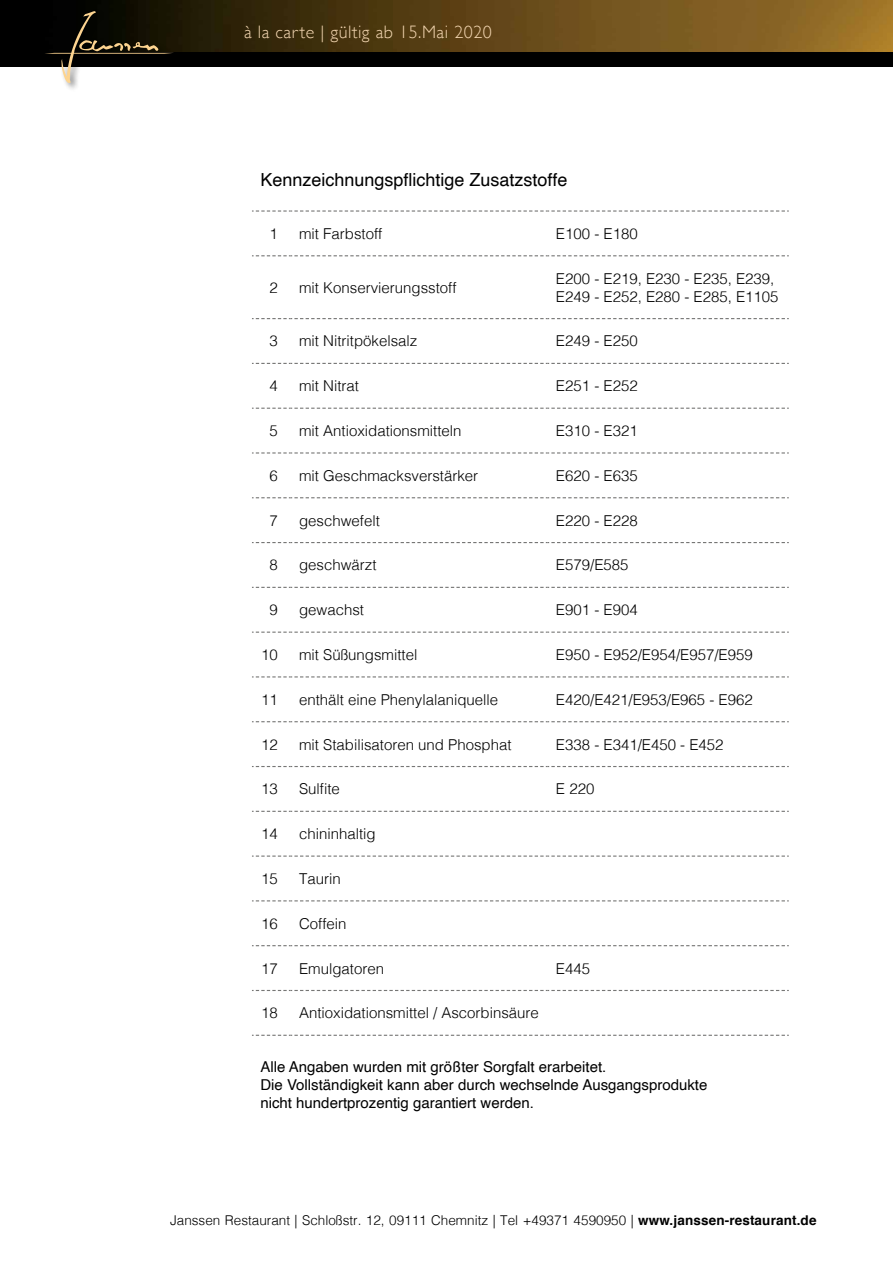
<style>
.page{position:relative;width:893px;height:1263px;background:#fff}
.page>*{position:absolute;margin:0;border:0;box-sizing:border-box;transform-origin:0 0}
.t1{font:18px "Helvetica";color:#000}
.t2{font:300 18px "Gill Sans";letter-spacing:.03em;color:#f3d6b1}
.t3{font:300 15px/18px "Helvetica";color:#000}
.t4{font:15px/18px "Helvetica";color:#000}
.t5{font:300 13.5px "Helvetica";color:#000}
.s1{font-weight:700}
</style>
<div class="page">
<img style="left:0;top:0;width:893px;height:52px">
<div style="left:0;top:52px;width:893px;height:14px;background:#000"></div>
<div style="left:44px;top:9px;width:138px;height:83px;background:#000;opacity:.5"></div>
<svg style="left:44px;top:11px;width:130px;height:72px"></svg>
<svg style="left:252px;top:210px;width:537px;height:2px"></svg>
<svg style="left:252px;top:255px;width:537px;height:1px"></svg>
<svg style="left:252px;top:318px;width:537px;height:1px"></svg>
<svg style="left:252px;top:363px;width:537px;height:1px"></svg>
<svg style="left:252px;top:408px;width:537px;height:1px"></svg>
<svg style="left:252px;top:452px;width:537px;height:1px"></svg>
<svg style="left:252px;top:497px;width:537px;height:1px"></svg>
<svg style="left:252px;top:542px;width:537px;height:1px"></svg>
<svg style="left:252px;top:587px;width:537px;height:1px"></svg>
<svg style="left:252px;top:632px;width:537px;height:1px"></svg>
<svg style="left:252px;top:676px;width:537px;height:1px"></svg>
<svg style="left:252px;top:721px;width:537px;height:1px"></svg>
<svg style="left:252px;top:766px;width:537px;height:1px"></svg>
<svg style="left:252px;top:811px;width:537px;height:1px"></svg>
<svg style="left:252px;top:855px;width:537px;height:2px"></svg>
<svg style="left:252px;top:900px;width:537px;height:1px"></svg>
<svg style="left:252px;top:945px;width:537px;height:1px"></svg>
<svg style="left:252px;top:990px;width:537px;height:1px"></svg>
<svg style="left:252px;top:1035px;width:537px;height:1px"></svg>
<p class="t2" style="left:244px;top:18px;width:249px">à la carte | gültig ab 15.Mai 2020</p>
<p class="t1" style="left:260px;top:165px;width:308px">Kennzeichnungspflichtige Zusatzstoffe</p>
<p class="t3" style="left:269px;top:223px;width:10px">1</p>
<p class="t3" style="left:299px;top:223px;width:85px">mit Farbstoff</p>
<p class="t3" style="left:556px;top:223px;width:83px">E100 - E180</p>
<p class="t3" style="left:269px;top:277px;width:10px">2</p>
<p class="t3" style="left:299px;top:277px;width:159px">mit Konservierungsstoff</p>
<p class="t3" style="left:556px;top:268px;width:224px">E200 - E219, E230 - E235, E239,<br>E249 - E252, E280 - E285, E1105</p>
<p class="t3" style="left:269px;top:331px;width:10px">3</p>
<p class="t3" style="left:299px;top:331px;width:120px">mit Nitritpökelsalz</p>
<p class="t3" style="left:556px;top:331px;width:83px">E249 - E250</p>
<p class="t3" style="left:269px;top:376px;width:10px">4</p>
<p class="t3" style="left:299px;top:376px;width:61px">mit Nitrat</p>
<p class="t3" style="left:556px;top:376px;width:83px">E251 - E252</p>
<p class="t3" style="left:269px;top:421px;width:10px">5</p>
<p class="t3" style="left:299px;top:421px;width:164px">mit Antioxidationsmitteln</p>
<p class="t3" style="left:556px;top:421px;width:83px">E310 - E321</p>
<p class="t3" style="left:269px;top:465px;width:10px">6</p>
<p class="t3" style="left:299px;top:465px;width:181px">mit Geschmacksverstärker</p>
<p class="t3" style="left:556px;top:465px;width:83px">E620 - E635</p>
<p class="t3" style="left:269px;top:510px;width:10px">7</p>
<p class="t3" style="left:299px;top:510px;width:82px">geschwefelt</p>
<p class="t3" style="left:556px;top:510px;width:83px">E220 - E228</p>
<p class="t3" style="left:269px;top:555px;width:10px">8</p>
<p class="t3" style="left:299px;top:555px;width:79px">geschwärzt</p>
<p class="t3" style="left:556px;top:555px;width:74px">E579/E585</p>
<p class="t3" style="left:269px;top:600px;width:10px">9</p>
<p class="t3" style="left:299px;top:600px;width:67px">gewachst</p>
<p class="t3" style="left:556px;top:600px;width:83px">E901 - E904</p>
<p class="t3" style="left:261px;top:645px;width:18px">10</p>
<p class="t3" style="left:299px;top:645px;width:120px">mit Süßungsmittel</p>
<p class="t3" style="left:556px;top:645px;width:198px">E950 - E952/E954/E957/E959</p>
<p class="t3" style="left:261px;top:689px;width:18px">11</p>
<p class="t3" style="left:299px;top:689px;width:201px">enthält eine Phenylalaniquelle</p>
<p class="t3" style="left:556px;top:689px;width:198px">E420/E421/E953/E965 - E962</p>
<p class="t3" style="left:261px;top:734px;width:18px">12</p>
<p class="t3" style="left:299px;top:734px;width:214px">mit Stabilisatoren und Phosphat</p>
<p class="t3" style="left:556px;top:734px;width:169px">E338 - E341/E450 - E452</p>
<p class="t3" style="left:261px;top:779px;width:18px">13</p>
<p class="t3" style="left:299px;top:779px;width:42px">Sulfite</p>
<p class="t3" style="left:556px;top:779px;width:40px">E 220</p>
<p class="t3" style="left:261px;top:824px;width:18px">14</p>
<p class="t3" style="left:299px;top:824px;width:78px">chininhaltig</p>
<p class="t3" style="left:261px;top:868px;width:18px">15</p>
<p class="t3" style="left:299px;top:868px;width:43px">Taurin</p>
<p class="t3" style="left:261px;top:913px;width:18px">16</p>
<p class="t3" style="left:299px;top:913px;width:49px">Coffein</p>
<p class="t3" style="left:261px;top:958px;width:18px">17</p>
<p class="t3" style="left:299px;top:958px;width:87px">Emulgatoren</p>
<p class="t3" style="left:556px;top:958px;width:36px">E445</p>
<p class="t3" style="left:261px;top:1003px;width:18px">18</p>
<p class="t3" style="left:299px;top:1003px;width:241px">Antioxidationsmittel / Ascorbinsäure</p>
<p class="t4" style="left:260px;top:1058px;width:448px">Alle Angaben wurden mit größter Sorgfalt erarbeitet.<br>Die Vollständigkeit kann aber durch wechselnde Ausgangsprodukte nicht hundertprozentig garantiert werden.</p>
<p class="t5" style="left:170px;top:1208px;width:648px">Janssen Restaurant | Schloßstr. 12, 09111 Chemnitz | Tel +49371 4590950 | <span class="s1">www.janssen-restaurant.de</span></p>
</div>
